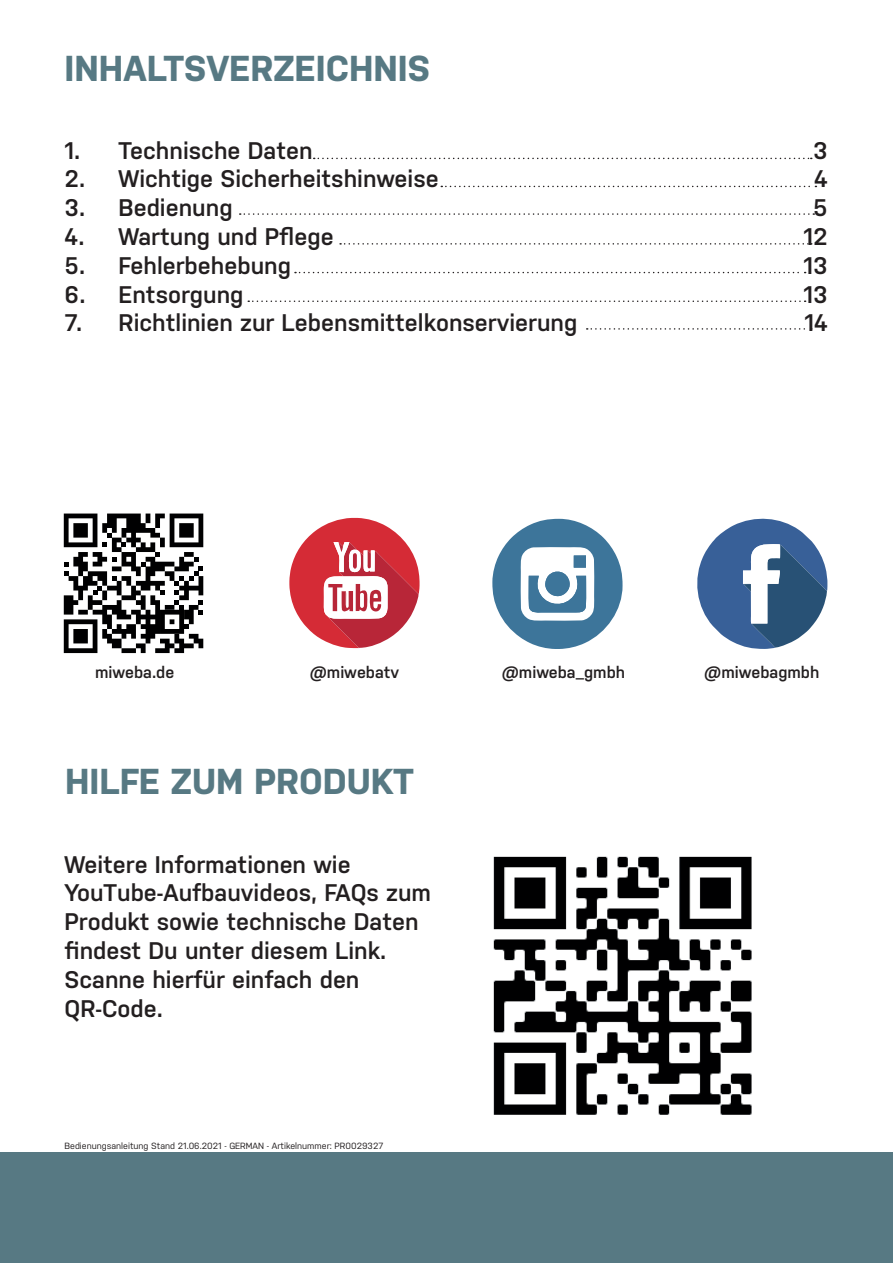
<style>
.page{position:relative;width:893px;height:1263px;background:#fff}
.page>*{position:absolute;margin:0;border:0;box-sizing:border-box;transform-origin:0 0}
.t1{font:700 36px "Nudista";color:#577983}
.t2{font:600 24px/28.8px "Nudista";color:#231f20}
.t3{font:600 16.5px "Nudista";color:#231f20}
.t4{font:9px "Nudista";color:#231f20}
</style>
<div class="page">
<div style="left:0;top:1152px;width:893px;height:111px;background:#577983"></div>
<svg style="left:314px;top:158px;width:498px;height:1px"></svg>
<svg style="left:441px;top:186px;width:375px;height:1px"></svg>
<svg style="left:240px;top:213px;width:574px;height:2px"></svg>
<svg style="left:340px;top:243px;width:472px;height:2px"></svg>
<svg style="left:587px;top:328px;width:225px;height:2px"></svg>
<svg style="left:295px;top:272px;width:511px;height:1px"></svg>
<svg style="left:248px;top:300px;width:558px;height:2px"></svg>
<svg style="left:289px;top:518px;width:131px;height:130px"></svg>
<svg style="left:492px;top:519px;width:130px;height:130px"></svg>
<div style="left:574px;top:555px;width:12px;height:13px;background:#3d759a"></div>
<svg style="left:697px;top:518px;width:130px;height:131px"></svg>
<svg style="left:64px;top:513px;width:139px;height:140px"></svg>
<img style="left:493px;top:856px;width:259px;height:259px">
<h1 class="t1" style="left:65px;top:47px;width:367px">INHALTSVERZEICHNIS</h1>
<p class="t2" style="left:65px;top:136px;width:250px">1. Technische Daten</p>
<p class="t2" style="left:813px;top:136px;width:16px">3</p>
<p class="t2" style="left:65px;top:164px;width:376px">2. Wichtige Sicherheitshinweise</p>
<p class="t2" style="left:814px;top:164px;width:15px">4</p>
<p class="t2" style="left:65px;top:193px;width:169px">3. Bedienung</p>
<p class="t2" style="left:813px;top:193px;width:16px">5</p>
<p class="t2" style="left:65px;top:222px;width:271px">4. Wartung und Pflege</p>
<p class="t2" style="left:804px;top:222px;width:26px">12</p>
<p class="t2" style="left:65px;top:251px;width:228px">5. Fehlerbehebung</p>
<p class="t2" style="left:804px;top:251px;width:26px">13</p>
<p class="t2" style="left:65px;top:280px;width:180px">6. Entsorgung</p>
<p class="t2" style="left:804px;top:280px;width:26px">13</p>
<p class="t2" style="left:65px;top:308px;width:514px">7. Richtlinien zur Lebensmittelkonservierung</p>
<p class="t2" style="left:804px;top:308px;width:25px">14</p>
<p class="t3" style="left:502px;top:663px;width:125px">@miweba_gmbh</p>
<p class="t3" style="left:95px;top:663px;width:81px">miweba.de</p>
<p class="t3" style="left:310px;top:663px;width:91px">@miwebatv</p>
<p class="t3" style="left:509px;top:663px;width:98px">@miweba.de</p>
<p class="t3" style="left:704px;top:663px;width:117px">@miwebagmbh</p>
<h1 class="t1" style="left:65px;top:761px;width:350px">HILFE ZUM PRODUKT</h1>
<p class="t2" style="left:65px;top:850px;width:368px">Weitere Informationen wie<br>YouTube-Aufbauvideos, FAQs zum<br>Produkt sowie technische Daten findest Du unter diesem Link.<br>Scanne hierfür einfach den<br>QR-Code.</p>
<p class="t4" style="left:65px;top:1141px;width:320px">Bedienungsanleitung Stand 21.06.2021 - GERMAN - Artikelnummer: PR0029327</p>
</div>
